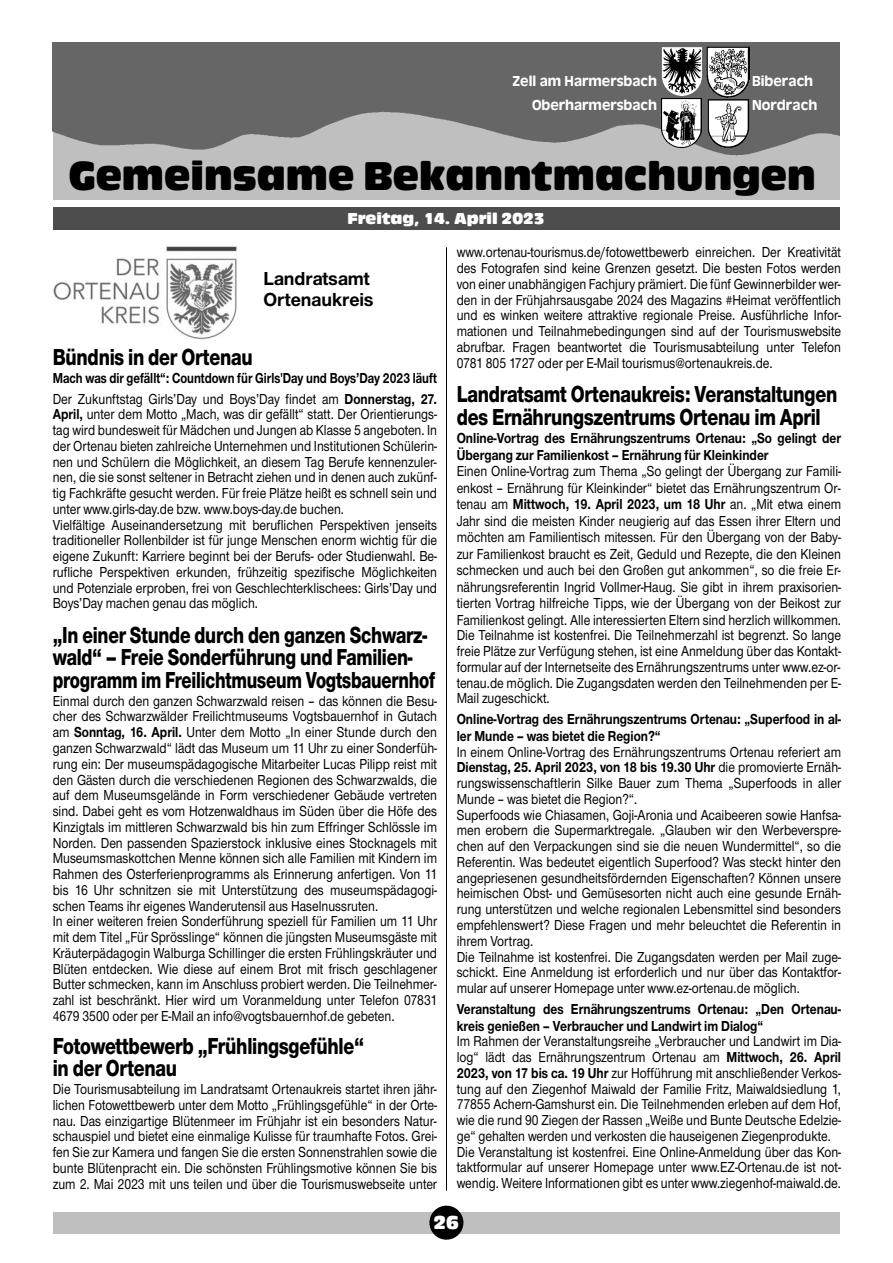
<style>
.page{position:relative;width:893px;height:1263px;background:#fff}
.page>*{position:absolute;margin:0;border:0;box-sizing:border-box;transform-origin:0 0}
.t1{font:42px "Antique Olive T Compact Ro 1";color:#000;scale:.95 1}
.t2{font:800 24px/22.5px "Nimbus Sans Novus T";letter-spacing:-.01em;color:#000;scale:.8 1}
.t3{font:800 24px/22.5px "Nimbus Sans Novus T";letter-spacing:-.01em;color:#000;scale:.78 1}
.t4{font:700 19.5px "Nimbus Sans Novus T";color:#000}
.t5{font:19.5px "Antique Olive T Compact Ro 1";color:#fff}
.t6{font:16.5px "Antique Olive T Compact Ro 1";color:#fff}
.t7{font:500 15px/15.8px "Nimbus Sans Novus T";color:#000;text-align:justify;scale:.85 1}
.t8{font:700 15px/16.5px "Nimbus Sans Novus T";color:#000;scale:.85 1}
.t9{font:700 15px "Nimbus Sans Novus T";color:#000;scale:.81 1}
.t10{font:15px "Antique Olive T Medium Ro 1";color:#fff}
.s1{font-weight:700}
</style>
<div class="page">
<div style="left:53px;top:1212px;width:786px;height:21px;background:#bfbfbf"></div>
<div style="left:429px;top:1206px;width:34px;height:34px;background:#000;border-radius:50%"></div>
<div style="left:53px;top:43px;width:786px;height:157px;background:#bfbfbf"></div>
<img style="left:53px;top:43px;width:786px;height:113px">
<img style="left:706px;top:47px;width:44px;height:101px">
<img style="left:661px;top:98px;width:40px;height:50px">
<div style="left:53px;top:207px;width:786px;height:23px;background:#4d4d4d"></div>
<img style="left:662px;top:47px;width:40px;height:49px">
<hr style="left:446px;top:247px;width:1px;height:944px;background:#000">
<img style="left:53px;top:246px;width:184px;height:94px">
<p class="t10" style="left:513px;top:73px;width:146px">Zell am Harmersbach</p>
<p class="t10" style="left:752px;top:73px;width:63px">Biberach</p>
<p class="t10" style="left:532px;top:97px;width:127px">Oberharmersbach</p>
<p class="t10" style="left:752px;top:97px;width:67px">Nordrach</p>
<p class="t1" style="left:69px;top:155px;width:788px">Gemeinsame Bekanntmachungen</p>
<p class="t6" style="left:347px;top:210px;width:199px">Freitag, 14. April 2023</p>
<p class="t4" style="left:263px;top:272px;width:108px">Landratsamt</p>
<p class="t4" style="left:263px;top:293px;width:112px">Ortenaukreis</p>
<p class="t2" style="left:53px;top:347px;width:251px">Bündnis in der Ortenau</p>
<p class="t9" style="left:53px;top:373px;width:476px">Mach was dir gefällt“: Countdown für Girls'Day und Boys’Day 2023 läuft</p>
<p class="t7" style="left:53px;top:392px;width:454px">Der Zukunftstag Girls’Day und Boys’Day findet am <span class="s1">Donnerstag, 27.<br>April,</span> unter dem Motto „Mach, was dir gefällt“ statt. Der Orientierungs&shy;tag wird bundesweit für Mädchen und Jungen ab Klasse 5 angeboten. In der Ortenau bieten zahlreiche Unternehmen und Institutionen Schülerin&shy;nen und Schülern die Möglichkeit, an diesem Tag Berufe kennenzuler&shy;nen, die sie sonst seltener in Betracht ziehen und in denen auch zukünf&shy;tig Fachkräfte gesucht werden. Für freie Plätze heißt es schnell sein und unter www.girls-day.de bzw. www.boys-day.de buchen.</p>
<p class="t7" style="left:53px;top:518px;width:454px">Vielfältige Auseinandersetzung mit beruflichen Perspektiven jenseits traditioneller Rollenbilder ist für junge Menschen enorm wichtig für die eigene Zukunft: Karriere beginnt bei der Berufs- oder Studienwahl. Be&shy;rufliche Perspektiven erkunden, frühzeitig spezifische Möglichkeiten und Potenziale erproben, frei von Geschlechterklischees: Girls’Day und Boys’Day machen genau das möglich.</p>
<p class="t3" style="left:53px;top:626px;width:492px">„In einer Stunde durch den ganzen Schwarz&shy;wald“ – Freie Sonderführung und Familien - programm im Freilichtmuseum Vogtsbauernhof</p>
<p class="t7" style="left:53px;top:694px;width:454px">Einmal durch den ganzen Schwarzwald reisen – das können die Besu&shy;cher des Schwarzwälder Freilichtmuseums Vogtsbauernhof in Gutach am <span class="s1">Sonntag, 16. April.</span> Unter dem Motto „In einer Stunde durch den ganzen Schwarzwald“ lädt das Museum um 11 Uhr zu einer Sonderfüh&shy;rung ein: Der museumspädagogische Mitarbeiter Lucas Pilipp reist mit den Gästen durch die verschiedenen Regionen des Schwarzwalds, die auf dem Museumsgelände in Form verschiedener Gebäude vertreten sind. Dabei geht es vom Hotzenwaldhaus im Süden über die Höfe des Kinzigtals im mittleren Schwarzwald bis hin zum Effringer Schlössle im Norden. Den passenden Spazierstock inklusive eines Stocknagels mit Museumsmaskottchen Menne können sich alle Familien mit Kindern im Rahmen des Osterferienprogramms als Erinnerung anfertigen. Von 11 bis 16 Uhr schnitzen sie mit Unterstützung des museumspädagogi&shy;schen Teams ihr eigenes Wanderutensil aus Haselnussruten.</p>
<p class="t7" style="left:53px;top:915px;width:454px">In einer weiteren freien Sonderführung speziell für Familien um 11 Uhr mit dem Titel „Für Sprösslinge“ können die jüngsten Museumsgäste mit Kräuterpädagogin Walburga Schillinger die ersten Frühlingskräuter und Blüten entdecken. Wie diese auf einem Brot mit frisch geschlagener Butter schmecken, kann im Anschluss probiert werden. Die Teilnehmer&shy;zahl ist beschränkt. Hier wird um Voranmeldung unter Telefon 07831<br>4679 3500 oder per E-Mail an info@vogtsbauernhof.de gebeten.</p>
<p class="t2" style="left:53px;top:1036px;width:391px">Fotowettbewerb „Frühlingsgefühle“ in der Ortenau</p>
<p class="t7" style="left:53px;top:1083px;width:454px">Die Tourismusabteilung im Landratsamt Ortenaukreis startet ihren jähr&shy;lichen Fotowettbewerb unter dem Motto „Frühlingsgefühle“ in der Orte&shy;nau. Das einzigartige Blütenmeer im Frühjahr ist ein besonders Natur&shy;schauspiel und bietet eine einmalige Kulisse für traumhafte Fotos. Grei&shy;fen Sie zur Kamera und fangen Sie die ersten Sonnenstrahlen sowie die bunte Blütenpracht ein. Die schönsten Frühlingsmotive können Sie bis zum 2. Mai 2023 mit uns teilen und über die Tourismuswebseite unter</p>
<p class="t7" style="left:457px;top:246px;width:454px">www.ortenau-tourismus.de/fotowettbewerb einreichen. Der Kreativität des Fotografen sind keine Grenzen gesetzt. Die besten Fotos werden von einer unabhängigen Fachjury prämiert. Die fünf Gewinnerbilder wer&shy;den in der Frühjahrsausgabe 2024 des Magazins #Heimat veröffentlich und es winken weitere attraktive regionale Preise. Ausführliche Infor - mationen und Teilnahmebedingungen sind auf der Tourismuswebsite abrufbar. Fragen beantwortet die Tourismusabteilung unter Telefon 0781 805 1727 oder per E-Mail tourismus@ortenaukreis.de.</p>
<p class="t2" style="left:457px;top:385px;width:477px">Landratsamt Ortenaukreis: Veranstaltungen des Ernährungszentrums Ortenau im April</p>
<p class="t8" style="left:457px;top:431px;width:454px">Online-Vortrag des Ernährungszentrums Ortenau: „So gelingt der<br>Übergang zur Familienkost – Ernährung für Kleinkinder</p>
<p class="t7" style="left:457px;top:464px;width:454px;line-height:16.5px">Einen Online-Vortrag zum Thema „So gelingt der Übergang zur Famili&shy;enkost – Ernährung für Kleinkinder“ bietet das Ernährungszentrum Or&shy;tenau am <span class="s1">Mittwoch, 19. April 2023, um 18 Uhr</span> an. „Mit etwa einem Jahr sind die meisten Kinder neugierig auf das Essen ihrer Eltern und möchten am Familientisch mitessen. Für den Übergang von der Baby&shy;zur Familienkost braucht es Zeit, Geduld und Rezepte, die den Kleinen schmecken und auch bei den Großen gut ankommen“, so die freie Er&shy;nährungsreferentin Ingrid Vollmer-Haug. Sie gibt in ihrem praxisorien&shy;tierten Vortrag hilfreiche Tipps, wie der Übergang von der Beikost zur Familienkost gelingt. Alle interessierten Eltern sind herzlich willkommen.</p>
<p class="t7" style="left:457px;top:629px;width:454px">Die Teilnahme ist kostenfrei. Die Teilnehmerzahl ist begrenzt. So lange freie Plätze zur Verfügung stehen, ist eine Anmeldung über das Kontakt&shy;formular auf der Internetseite des Ernährungszentrums unter www.ez-or&shy;tenau.de möglich. Die Zugangsdaten werden den Teilnehmenden per E-Mail zugeschickt.</p>
<p class="t8" style="left:457px;top:712px;width:454px">Online-Vortrag des Ernährungszentrums Ortenau: „Superfood in al&shy;ler Munde – was bietet die Region?“</p>
<p class="t7" style="left:457px;top:745px;width:454px">In einem Online-Vortrag des Ernährungszentrums Ortenau referiert am <span class="s1">Dienstag, 25. April 2023, von 18 bis 19.30 Uhr</span> die promovierte Ernäh&shy;rungswissenschaftlerin Silke Bauer zum Thema „Superfoods in aller Munde – was bietet die Region?“.</p>
<p class="t7" style="left:457px;top:808px;width:454px">Superfoods wie Chiasamen, Goji-Aronia und Acaibeeren sowie Hanfsa&shy;men erobern die Supermarktregale. „Glauben wir den Werbeverspre&shy;chen auf den Verpackungen sind sie die neuen Wundermittel“, so die Referentin. Was bedeutet eigentlich Superfood? Was steckt hinter den angepriesenen gesundheitsfördernden Eigenschaften? Können unsere heimischen Obst- und Gemüsesorten nicht auch eine gesunde Ernäh&shy;rung unterstützen und welche regionalen Lebensmittel sind besonders empfehlenswert? Diese Fragen und mehr beleuchtet die Referentin in ihrem Vortrag.</p>
<p class="t7" style="left:457px;top:950px;width:454px">Die Teilnahme ist kostenfrei. Die Zugangsdaten werden per Mail zuge&shy;schickt. Eine Anmeldung ist erforderlich und nur über das Kontaktfor&shy;mular auf unserer Homepage unter www.ez-ortenau.de möglich.</p>
<p class="t8" style="left:457px;top:1002px;width:454px">Veranstaltung des Ernährungszentrums Ortenau: „Den Ortenau&shy;kreis genießen – Verbraucher und Landwirt im Dialog“</p>
<p class="t7" style="left:457px;top:1035px;width:454px">Im Rahmen der Veranstaltungsreihe „Verbraucher und Landwirt im Dia&shy;log“ lädt das Ernährungszentrum Ortenau am <span class="s1">Mittwoch, 26. April 2023, von 17 bis ca. 19 Uhr</span> zur Hofführung mit anschließender Verkos&shy;tung auf den Ziegenhof Maiwald der Familie Fritz, Maiwaldsiedlung 1, 77855 Achern-Gamshurst ein. Die Teilnehmenden erleben auf dem Hof, wie die rund 90 Ziegen der Rassen „Weiße und Bunte Deutsche Edelzie&shy;ge“ gehalten werden und verkosten die hauseigenen Ziegenprodukte.</p>
<p class="t7" style="left:457px;top:1145px;width:454px">Die Veranstaltung ist kostenfrei. Eine Online-Anmeldung über das Kon&shy;taktformular auf unserer Homepage unter www.EZ-Ortenau.de ist not&shy;wendig. Weitere Informationen gibt es unter www.ziegenhof-maiwald.de.</p>
<p class="t5" style="left:433px;top:1212px;width:27px">26</p>
</div>
